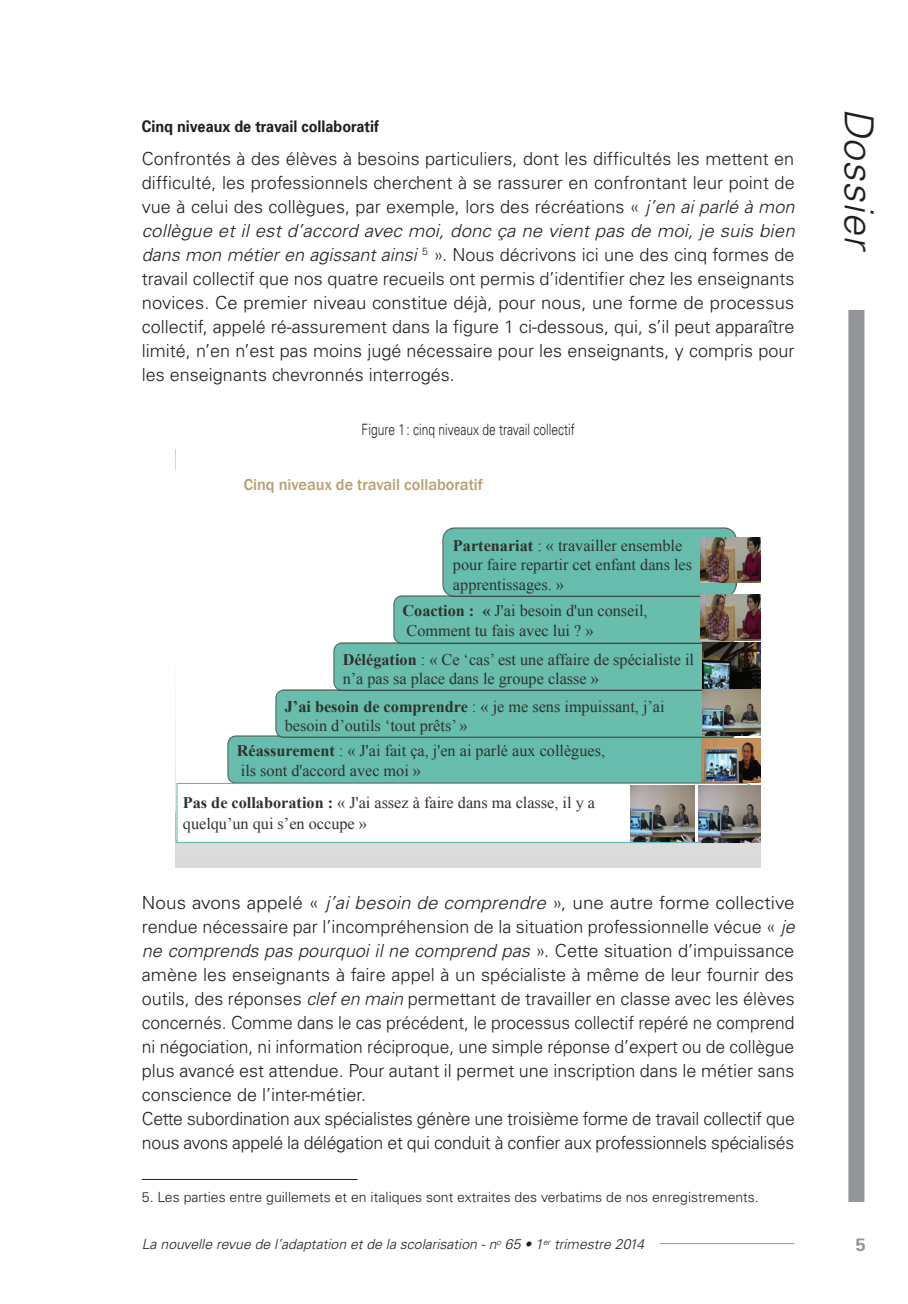
<style>
.page{position:relative;width:908px;height:1304px;background:#fff}
.page>*{position:absolute;margin:0;border:0;box-sizing:border-box;transform-origin:0 0}
.t1{font:italic 300 40px "Univers";color:#231f20}
.t2{font:300 18px/24px "Univers";color:#231f20;scale:1.04 1}
.t3{font:300 18px/24px "Univers";color:#231f20;text-align:justify}
.t4{font:700 18px "Univers";color:#939598}
.t5{font:16.2px/19.4px "Times New Roman";color:#2f312e}
.t6{font:500 16.2px "Franklin Gothic";color:#b89e6c}
.t7{font:700 16px "Univers";color:#231f20;scale:.9 1}
.t8{font:300 15.6px "Univers";color:#231f20;scale:.77 1}
.t9{font:300 14px "Univers";color:#231f20}
.t10{font:italic 300 14px "Univers";color:#231f20}
.s1{font-style:italic}
.s2{font-weight:700}
</style>
<div class="page">
<div style="left:848px;top:310px;width:16px;height:892px;background:#939598"></div>
<hr style="left:659px;top:1243px;width:135px;height:1px;background:#939598">
<div style="left:176px;top:450px;width:584px;height:417px;background:#dbdcdb"></div>
<div style="left:176px;top:450px;width:584px;height:390px;background:#fff"></div>
<div style="left:227px;top:735px;width:509px;height:48px;background:#67bdad"></div>
<div style="left:275px;top:689px;width:463px;height:48px;background:#68bdac"></div>
<div style="left:333px;top:642px;width:369px;height:48px;background:#68bdac"></div>
<div style="left:393px;top:595px;width:343px;height:48px;background:#68bdac"></div>
<div style="left:442px;top:527px;width:294px;height:69px;background:#67bdad"></div>
<svg style="left:176px;top:783px;width:578px;height:60px"></svg>
<img style="left:629px;top:786px;width:65px;height:56px">
<img style="left:698px;top:786px;width:62px;height:56px">
<img style="left:701px;top:738px;width:59px;height:44px">
<img style="left:702px;top:642px;width:58px;height:93px">
<img style="left:700px;top:595px;width:60px;height:45px">
<img style="left:700px;top:537px;width:60px;height:46px">
<hr style="left:142px;top:1179px;width:215px;height:1px;background:#231f20">
<p class="t7" style="left:142px;top:116px;width:265px">Cinq niveaux de travail collaboratif</p>
<p class="t3" style="left:142px;top:147px;width:654px">Confrontés à des élèves à besoins particuliers, dont les difficultés les mettent en difficulté, les professionnels cherchent à se rassurer en confrontant leur point de vue à celui des collègues, par exemple, lors des récréations « <span class="s1">j’en ai parlé à mon collègue et il est d’accord avec moi, donc ça ne vient pas de moi, je suis bien dans mon métier en agissant ainsi</span> <sup>5</sup> ». Nous décrivons ici une des cinq formes de travail collectif que nos quatre recueils ont permis d’identifier chez les enseignants novices. Ce premier niveau constitue déjà, pour nous, une forme de processus collectif, appelé ré-assurement dans la figure 1 ci-dessous, qui, s’il peut apparaître limité, n’en n’est pas moins jugé nécessaire pour les enseignants, y compris pour les enseignants chevronnés interrogés.</p>
<p class="t8" style="left:361px;top:420px;width:278px">Figure 1: cinq niveaux de travail collectif</p>
<p class="t6" style="left:243px;top:474px;width:241px">Cinq niveaux de travail collaboratif</p>
<p class="t5" style="left:453px;top:535px;width:240px"><span class="s2">Partenariat</span> : « travailler ensemble pour faire repartir cet enfant dans les apprentissages. »</p>
<p class="t5" style="left:402px;top:600px;width:246px;line-height:20.2px"><span class="s2">Coaction : «</span> J'ai besoin d'un conseil,<br>Comment tu fais avec lui ? »</p>
<p class="t5" style="left:342px;top:649px;width:353px"><span class="s2">Délégation</span> : « Ce ‘cas’ est une affaire de spécialiste il n’a pas sa place dans le groupe classe »</p>
<p class="t5" style="left:285px;top:696px;width:381px"><span class="s2">J’ai besoin de comprendre</span> : « je me sens impuissant, j’ai besoin d’outils ‘tout prêts’ »</p>
<p class="t5" style="left:237px;top:740px;width:369px;line-height:20.2px"><span class="s2">Réassurement</span> : « J'ai fait ça, j'en ai parlé aux collègues, ils sont d'accord avec moi »</p>
<p class="t5" style="left:183px;top:793px;width:413px;line-height:20.2px"><span class="s2">Pas de collaboration :</span> « J'ai assez à faire dans ma classe, il y a quelqu’un qui s’en occupe »</p>
<p class="t2" style="left:142px;top:891px;width:629px">Nous avons appelé « <span class="s1">j’ai besoin de comprendre</span> », une autre forme collective rendue nécessaire par l’incompréhension de la situation professionnelle vécue « <span class="s1">je ne comprends pas pourquoi il ne comprend pas</span> ». Cette situation d’impuissance amène les enseignants à faire appel à un spécialiste à même de leur fournir des outils, des réponses <span class="s1">clef en main</span> permettant de travailler en classe avec les élèves concernés. Comme dans le cas précédent, le processus collectif repéré ne comprend ni négociation, ni information réciproque, une simple réponse d’expert ou de collègue plus avancé est attendue. Pour autant il permet une inscription dans le métier sans conscience de l’inter-métier.<br>Cette subordination aux spécialistes génère une troisième forme de travail collectif que nous avons appelé la délégation et qui conduit à confier aux professionnels spécialisés</p>
<p class="t9" style="left:142px;top:1188px;width:618px">5. Les parties entre guillemets et en italiques sont extraites des verbatims de nos enregistrements.</p>
<h1 class="t1" style="left:882px;top:108px;width:146px;rotate:90deg">Dossier</h1>
<p class="t10" style="left:142px;top:1236px;width:503px">La nouvelle revue de l’adaptation et de la scolarisation - n<sup>o</sup> 65 • 1<sup>er</sup> trimestre 2014</p>
<p class="t4" style="left:855px;top:1233px;width:12px">5</p>
</div>
